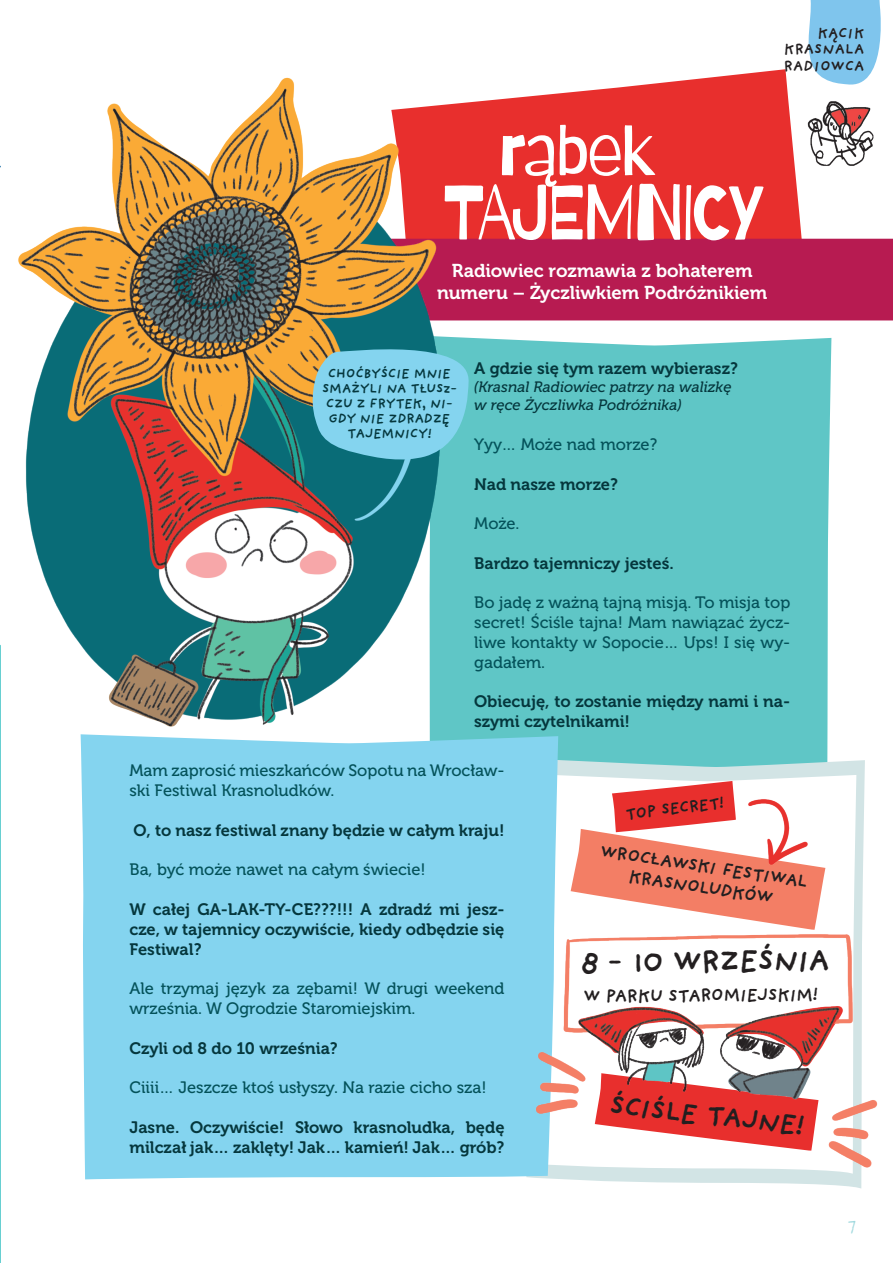
<style>
.page{position:relative;width:893px;height:1263px;background:#fff}
.page>*{position:absolute;margin:0;border:0;box-sizing:border-box;transform-origin:0 0}
.t1{font:76.95px "Barrio";letter-spacing:-.045em;color:#fff}
.t2{font:67.35px "Barrio";letter-spacing:-.045em;color:#fff}
.t3{font:700 31.5px "Providence Sans Pro";color:#231f20}
.t4{font:700 28.35px "Providence Sans Pro";color:#231f20}
.t5{font:18.6px/22.2px "Museo 700";letter-spacing:-.005em;color:#fff;text-align:center}
.t6{font:700 18.3px/21px "Providence Sans Pro";color:#231f20;text-align:center}
.t7{font:18px "Providence Sans Pro";color:#a0d9de}
.t8{font:16.5px/19.8px "Museo 700";color:#05373d}
.t9{font:16.5px/19.8px "Museo 500";color:#04525a}
.t10{font:700 16.5px "Providence Sans Pro";color:#231f20}
.t11{font:italic 15px/18px "Museo 500";color:#05373d}
.t12{font:700 15px/16.5px "Providence Sans Pro";letter-spacing:-.005em;color:#231f20;text-align:justify}
.t13{font:700 13.65px/14.9px "Providence Sans Pro";letter-spacing:-.03em;color:#05373d;text-align:center}
</style>
<div class="page">
<img style="left:0;top:0;width:893px;height:1263px">
<svg style="left:309px;top:337px;width:163px;height:125px;background:#73c1d2"></svg>
<p class="t12" style="left:783px;top:24px;width:82px;text-indent:34px">KĄCIK KRASNALA RADIOWCA</p>
<h2 class="t2" style="left:498px;top:116px;width:158px">rąbek</h2>
<h1 class="t1" style="left:443px;top:172px;width:323px">TAJEMNICY</h1>
<p class="t5" style="left:437px;top:260px;width:332px">Radiowiec rozmawia z bohaterem numeru – Życzliwkiem Podróżnikiem</p>
<p class="t13" style="left:322px;top:366px;width:137px">CHOĆBYŚCIE MNIE<br>SMAŻYLI NA TŁUSz-<br>CZU Z FRYTEK, NI-<br>GDY NIE ZDRADZĘ<br>TAJEMNICY!</p>
<p class="t8" style="left:474px;top:359px;width:265px">A gdzie się tym razem wybierasz?</p>
<p class="t11" style="left:474px;top:378px;width:259px">(Krasnal Radiowiec patrzy na walizkę w ręce Życzliwka Podróżnika)</p>
<p class="t9" style="left:474px;top:435px;width:184px">Yyy… Może nad morze?</p>
<p class="t8" style="left:474px;top:474px;width:145px">Nad nasze morze?</p>
<p class="t9" style="left:474px;top:514px;width:47px">Może.</p>
<p class="t8" style="left:474px;top:553px;width:201px">Bardzo tajemniczy jesteś.</p>
<p class="t9" style="left:474px;top:593px;width:318px;text-align:justify">Bo jadę z ważną tajną misją. To misja top secret! Ściśle tajna! Mam nawiązać życz&shy;liwe kontakty w Sopocie… Ups! I się wy&shy;gadałem.</p>
<p class="t8" style="left:474px;top:692px;width:317px">Obiecuję, to zostanie między nami i na&shy;szymi czytelnikami!</p>
<p class="t9" style="left:129px;top:761px;width:377px">Mam zaprosić mieszkańców Sopotu na Wrocław&shy;ski Festiwal Krasnoludków.</p>
<p class="t8" style="left:134px;top:820px;width:372px">O, to nasz festiwal znany będzie w całym kraju!</p>
<p class="t9" style="left:129px;top:860px;width:298px">Ba, być może nawet na całym świecie!</p>
<p class="t8" style="left:129px;top:900px;width:377px;text-align:justify">W całej GA-LAK-TY-CE???!!! A zdradź mi jesz&shy;cze, w tajemnicy oczywiście, kiedy odbędzie się Festiwal?</p>
<p class="t9" style="left:129px;top:979px;width:377px">Ale trzymaj język za zębami! W drugi weekend września. W Ogrodzie Staromiejskim.</p>
<p class="t8" style="left:129px;top:1038px;width:210px">Czyli od 8 do 10 września?</p>
<p class="t9" style="left:129px;top:1078px;width:359px">Ciiii… Jeszcze ktoś usłyszy. Na razie cicho sza!</p>
<p class="t8" style="left:129px;top:1117px;width:377px">Jasne. Oczywiście! Słowo krasnoludka, będę milczał jak… zaklęty! Jak… kamień! Jak… grób?</p>
<p class="t10" style="left:624px;top:804px;width:101px;rotate:-7deg">TOP SECRET!</p>
<p class="t6" style="left:601px;top:841px;width:211px;rotate:8deg">WROCŁAWSKI FESTIWAL<br>KRASNOLUDKÓW</p>
<h3 class="t3" style="left:580px;top:942px;width:252px">8 - 10 WRZEŚNIA</h3>
<p class="t6" style="left:583px;top:987px;width:236px;rotate:-1deg">W PARKU STAROMIEJSKIM!</p>
<h3 class="t4" style="left:611px;top:1088px;width:198px;rotate:6deg">ŚCIŚLE TAJNE!</h3>
<p class="t7" style="left:847px;top:1215px;width:11px">7</p>
</div>
